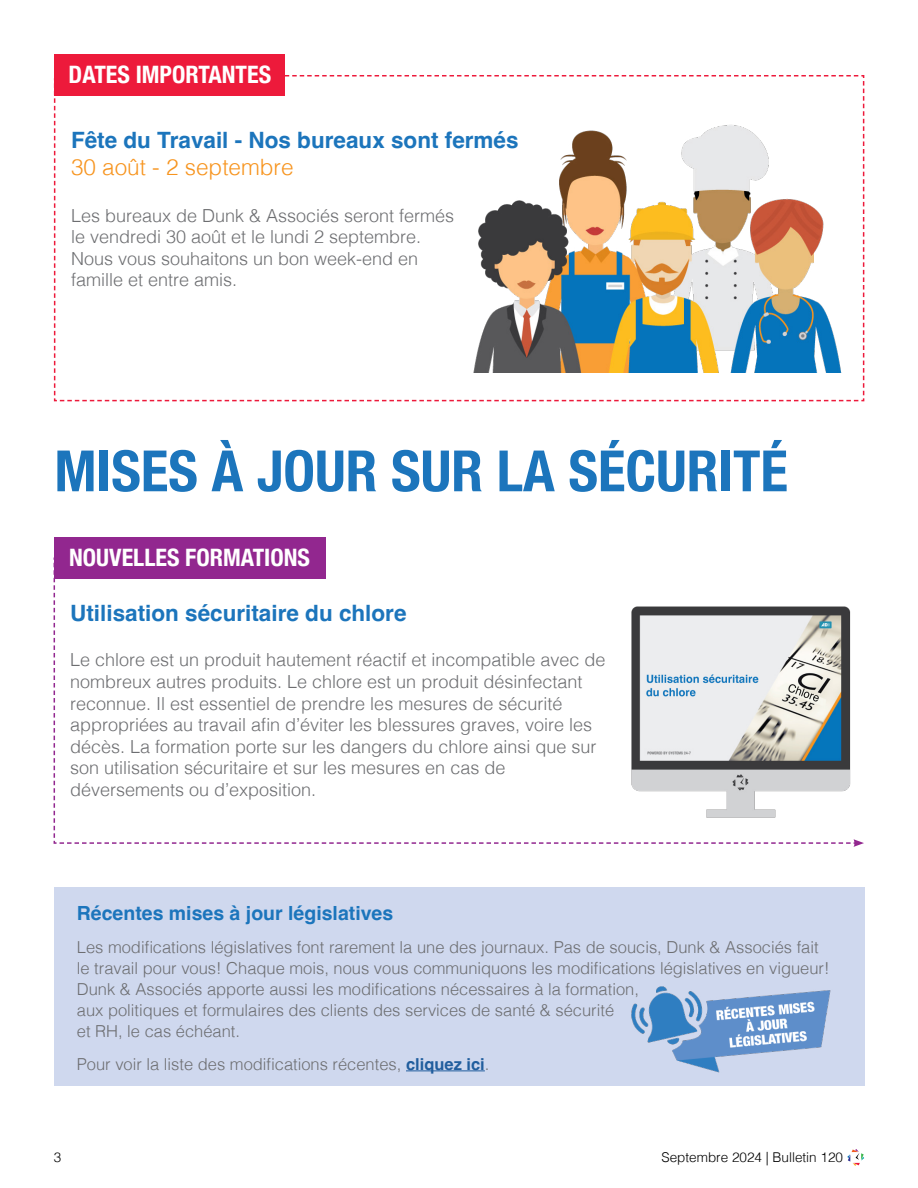
<style>
.page{position:relative;width:918px;height:1188px;background:#fff}
.page>*{position:absolute;margin:0;border:0;box-sizing:border-box;transform-origin:0 0}
.t1{font:700 condensed 57px "Helvetica Neue";color:#1c75bc}
.t2{font:700 condensed 24px "Helvetica Neue";color:#fff}
.t3{font:700 22.5px "Helvetica";color:#1c75bc}
.t4{font:300 22.5px "Helvetica";color:#f7941e}
.t5{font:700 19.5px "Helvetica";color:#1c75bc}
.t6{font:300 18px/21.6px "Helvetica";color:#6d6e71}
.t7{font:300 16.5px/21px "Helvetica";color:#6d6e71}
.t8{font:300 13.5px "Helvetica";color:#000}
.s1{font-weight:700;color:#215e9e}
</style>
<div class="page">
<svg style="left:847px;top:1149px;width:17px;height:17px"></svg>
<div style="left:54px;top:537px;width:271px;height:41px;background:#92278f"></div>
<div style="left:54px;top:887px;width:811px;height:198px;background:#cfd8ee"></div>
<hr style="left:406px;top:1070px;width:79px;height:1px;background:#215e9e">
<img style="left:631px;top:986px;width:200px;height:87px">
<svg style="left:54px;top:563px;width:810px;height:284px"></svg>
<img style="left:629px;top:604px;width:223px;height:216px">
<svg style="left:53px;top:75px;width:812px;height:327px"></svg>
<div style="left:54px;top:54px;width:231px;height:42px;background:#ed1a3b"></div>
<img style="left:469px;top:115px;width:374px;height:257px">
<h2 class="t2" style="left:69px;top:55px;width:204px">DATES IMPORTANTES</h2>
<p class="t3" style="left:71px;top:126px;width:449px">Fête du Travail - Nos bureaux sont fermés</p>
<p class="t4" style="left:71px;top:148px;width:224px">30 août - 2 septembre</p>
<p class="t6" style="left:71px;top:203px;width:385px">Les bureaux de Dunk &amp; Associés seront fermés le vendredi 30 août et le lundi 2 septembre.<br>Nous vous souhaitons un bon week-end en famille et entre amis.</p>
<h1 class="t1" style="left:54px;top:424px;width:735px">MISES À JOUR SUR LA SÉCURITÉ</h1>
<h2 class="t2" style="left:69px;top:537px;width:242px">NOUVELLES FORMATIONS</h2>
<p class="t3" style="left:70px;top:600px;width:338px">Utilisation sécuritaire du chlore</p>
<p class="t6" style="left:70px;top:648px;width:537px">Le chlore est un produit hautement réactif et incompatible avec de nombreux autres produits. Le chlore est un produit désinfectant reconnue. Il est essentiel de prendre les mesures de sécurité appropriées au travail afin d’éviter les blessures graves, voire les décès. La formation porte sur les dangers du chlore ainsi que sur son utilisation sécuritaire et sur les mesures en cas de déversements ou d’exposition.</p>
<p class="t5" style="left:77px;top:901px;width:318px">Récentes mises à jour législatives</p>
<p class="t7" style="left:77px;top:935px;width:754px">Les modifications législatives font rarement la une des journaux. Pas de soucis, Dunk &amp; Associés fait le travail pour vous! Chaque mois, nous vous communiquons les modifications législatives en vigueur!<br>Dunk &amp; Associés apporte aussi les modifications nécessaires à la formation,<br>aux politiques et formulaires des clients des services de santé &amp; sécurité<br>et RH, le cas échéant.</p>
<p class="t7" style="left:77px;top:1052px;width:414px">Pour voir la liste des modifications récentes, <span class="s1">cliquez ici</span>.</p>
<p class="t8" style="left:54px;top:1145px;width:9px">3</p>
<p class="t8" style="left:662px;top:1145px;width:183px">Septembre 2024 | Bulletin 120</p>
</div>
